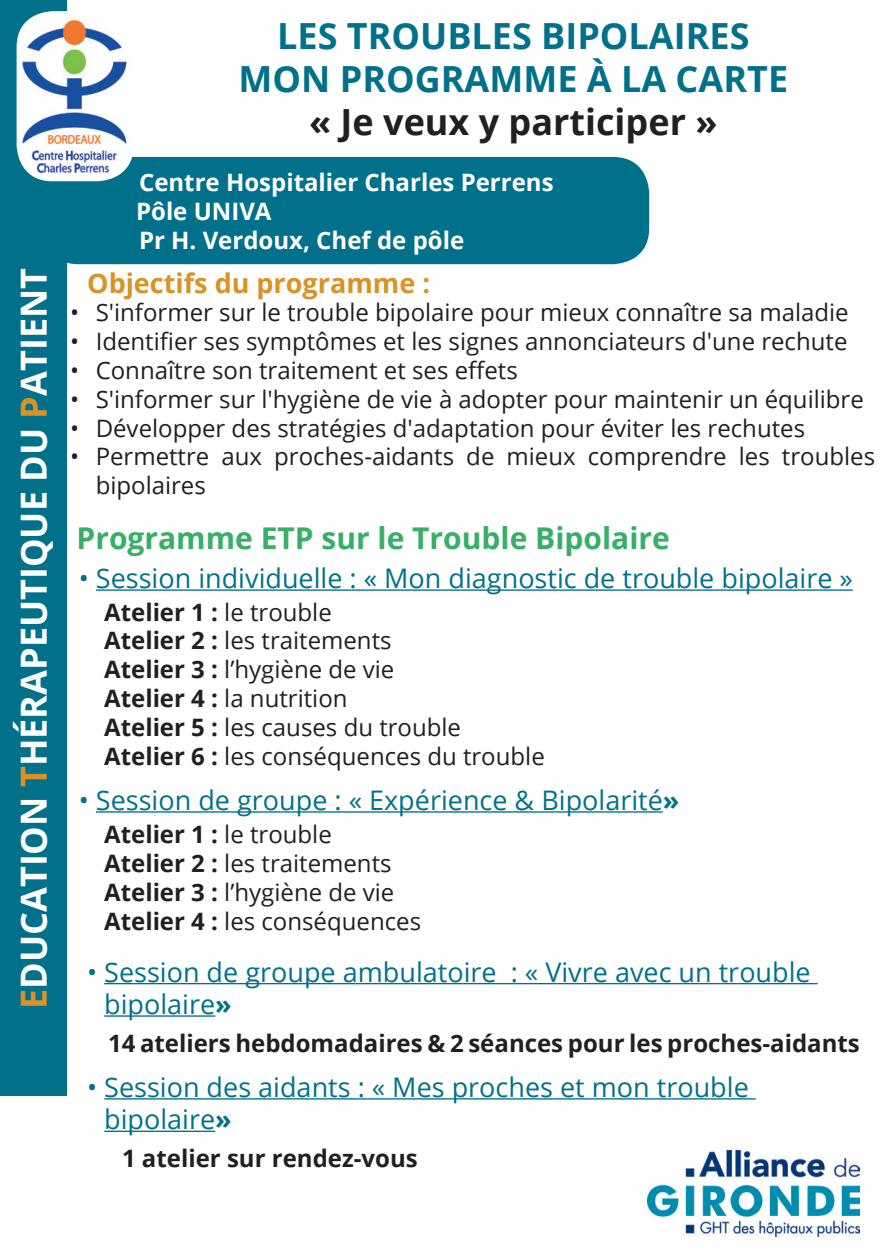
<style>
.page{position:relative;width:893px;height:1259px;background:#fff}
.page>*{position:absolute;margin:0;border:0;box-sizing:border-box;transform-origin:0 0}
.t1{font:700 36px "Open Sans";color:#01718b}
.t2{font:700 36px "Open Sans";color:#fff}
.t3{font:700 36px "Open Sans";color:#231f20}
.t4{font:700 30px "Open Sans";color:#38ae66}
.t5{font:27px/32.4px "Open Sans";color:#01718b}
.t6{font:700 27px "Open Sans";color:#d99227}
.t7{font:24px/28.8px "Open Sans";color:#231f20}
.t8{font:700 24px "Open Sans";color:#231f20}
.t9{font:700 24px "Open Sans";color:#fff}
.s1{color:#d99227}
.s2{font-weight:400}
.s3{font-weight:700}
</style>
<div class="page">
<div style="left:0;top:0;width:66px;height:1096px;background:#01718b"></div>
<hr style="left:96px;top:589px;width:757px;height:2px;background:#01718b">
<div style="left:43px;top:157px;width:606px;height:107px;background:#01718b;border-radius:36px"></div>
<img style="left:17px;top:11px;width:117px;height:170px">
<hr style="left:96px;top:811px;width:567px;height:1px;background:#01718b">
<hr style="left:104px;top:983px;width:714px;height:1px;background:#01718b">
<hr style="left:104px;top:1015px;width:111px;height:1px;background:#01718b">
<hr style="left:104px;top:1098px;width:652px;height:1px;background:#01718b">
<hr style="left:104px;top:1130px;width:111px;height:2px;background:#01718b">
<img style="left:647px;top:1151px;width:213px;height:86px">
<p class="t2" style="left:8px;top:1009px;width:742px;rotate:-90deg"><span class="s1">E</span>DUCATION <span class="s1">T</span>HÉRAPEUTIQUE DU <span class="s1">P</span>ATIENT</p>
<p class="t1" style="left:277px;top:11px;width:474px">LES TROUBLES BIPOLAIRES</p>
<p class="t1" style="left:238px;top:54px;width:551px">MON PROGRAMME À LA CARTE</p>
<p class="t3" style="left:309px;top:97px;width:410px">« Je veux y participer »</p>
<p class="t9" style="left:139px;top:165px;width:416px">Centre Hospitalier Charles Perrens</p>
<p class="t9" style="left:136px;top:194px;width:137px">Pôle UNIVA</p>
<p class="t9" style="left:139px;top:223px;width:327px">Pr H. Verdoux, Chef de pôle</p>
<p class="t6" style="left:87px;top:264px;width:344px">Objectifs du programme :</p>
<p class="t7" style="left:70px;top:298px;width:780px">• S'informer sur le trouble bipolaire pour mieux connaître sa maladie</p>
<p class="t7" style="left:70px;top:326px;width:779px">• Identifier ses symptômes et les signes annonciateurs d'une rechute</p>
<p class="t7" style="left:70px;top:355px;width:449px">• Connaître son traitement et ses effets</p>
<p class="t7" style="left:70px;top:384px;width:795px">• S'informer sur l'hygiène de vie à adopter pour maintenir un équilibre</p>
<p class="t7" style="left:70px;top:413px;width:736px">• Développer des stratégies d'adaptation pour éviter les rechutes</p>
<p class="t7" style="left:96px;top:442px;width:781px;text-indent:-26px">• Permettre aux proches-aidants de mieux comprendre les troubles bipolaires</p>
<p class="t4" style="left:77px;top:517px;width:595px">Programme ETP sur le Trouble Bipolaire</p>
<p class="t5" style="left:79px;top:561px;width:776px">• Session individuelle : « Mon diagnostic de trouble bipolaire »</p>
<p class="t8" style="left:104px;top:595px;width:229px">Atelier 1 : <span class="s2">le trouble</span></p>
<p class="t7" style="left:104px;top:625px;width:289px"><span class="s3">Atelier 2 :</span> les traitements</p>
<p class="t7" style="left:104px;top:654px;width:292px"><span class="s3">Atelier 3 :</span> l’hygiène de vie</p>
<p class="t7" style="left:104px;top:683px;width:245px"><span class="s3">Atelier 4 :</span> la nutrition</p>
<p class="t7" style="left:104px;top:712px;width:358px"><span class="s3">Atelier 5 :</span> les causes du trouble</p>
<p class="t7" style="left:104px;top:741px;width:442px"><span class="s3">Atelier 6 :</span> les conséquences du trouble</p>
<p class="t5" style="left:79px;top:783px;width:602px">• Session de groupe : « Expérience &amp; Bipolarité<span class="s3">»</span></p>
<p class="t8" style="left:104px;top:817px;width:229px">Atelier 1 : <span class="s2">le trouble</span></p>
<p class="t7" style="left:104px;top:848px;width:289px"><span class="s3">Atelier 2 :</span> les traitements</p>
<p class="t7" style="left:104px;top:877px;width:292px"><span class="s3">Atelier 3 :</span> l’hygiène de vie</p>
<p class="t7" style="left:104px;top:906px;width:318px"><span class="s3">Atelier 4 :</span> les conséquences</p>
<p class="t5" style="left:104px;top:955px;width:708px;text-indent:-17px">• Session de groupe ambulatoire : « Vivre avec un trouble bipolaire<span class="s3">»</span></p>
<p class="t8" style="left:108px;top:1026px;width:753px">14 ateliers hebdomadaires &amp; 2 séances pour les proches-aidants</p>
<p class="t5" style="left:104px;top:1070px;width:646px;text-indent:-17px">• Session des aidants : « Mes proches et mon trouble bipolaire<span class="s3">»</span></p>
<p class="t8" style="left:122px;top:1140px;width:297px">1 atelier sur rendez-vous</p>
</div>
